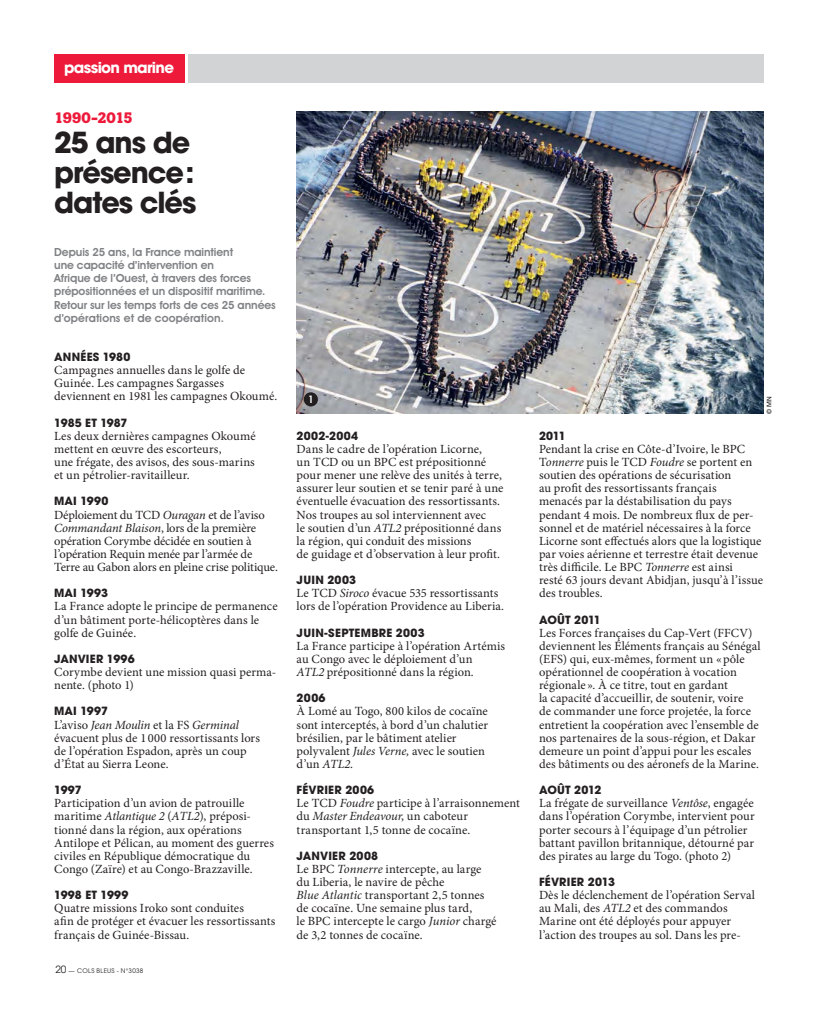
<style>
.page{position:relative;width:818px;height:1012px;background:#fff}
.page>*{position:absolute;margin:0;border:0;box-sizing:border-box;transform-origin:0 0}
.t1{font:700 28.75px/30px "Avant Garde";letter-spacing:-.04em;color:#231f20}
.t2{font:700 15px "Avant Garde";letter-spacing:-.045em;color:#fff}
.t3{font:700 15px "Boton";letter-spacing:-.035em;color:#ed1a3a}
.t4{font:12.5px/13.1px "Minion Pro";color:#231f20}
.t5{font:600 11.25px/13.1px "Avant Garde IT Cby BT";letter-spacing:-.005em;color:#808285}
.t6{font:700 11.25px "Avant Garde LT";letter-spacing:.02em;color:#231f20}
.t7{font:700 11.25px "Avant Garde LT";letter-spacing:-.005em;color:#231f20}
.t8{font:600 10px "Avant Garde LT";color:#fff}
.t9{font:6.25px "Avant Garde LT";letter-spacing:.055em;color:#231f20}
.t10{font:500 6.25px "Avant Garde LT";color:#231f20}
.s1{font-style:italic}
.s2{font-size:10px}
</style>
<div class="page">
<div style="left:188px;top:54px;width:575px;height:29px;background:#d1d3d4"></div>
<div style="left:54px;top:54px;width:130px;height:29px;background:#ed1a3a"></div>
<img style="left:296px;top:111px;width:467px;height:303px">
<div style="left:303px;top:392px;width:15px;height:14px;background:#231f20;border-radius:50%"></div>
<p class="t2" style="left:64px;top:62px;width:111px">passion marine</p>
<p class="t3" style="left:54px;top:112px;width:80px">1990-2015</p>
<h1 class="t1" style="left:54px;top:130px;width:143px">25 ans de présence : dates clés</h1>
<p class="t5" style="left:54px;top:246px;width:223px">Depuis 25 ans, la France maintient<br>une capacité d’intervention en<br>Afrique de l’Ouest, à travers des forces prépositionnées et un dispositif maritime.<br>Retour sur les temps forts de ces 25 années d’opérations et de coopération.</p>
<p class="t6" style="left:54px;top:352px;width:78px">ANNÉES 1980</p>
<p class="t4" style="left:54px;top:365px;width:224px">Campagnes annuelles dans le golfe de<br>Guinée. Les campagnes Sargasses deviennent en 1981 les campagnes Okoumé.</p>
<p class="t6" style="left:54px;top:417px;width:75px">1985 ET 1987</p>
<p class="t4" style="left:54px;top:430px;width:203px">Les deux dernières campagnes Okoumé mettent en œuvre des escorteurs,<br>une frégate, des avisos, des sous-marins et un pétrolier-ravitailleur.</p>
<p class="t6" style="left:54px;top:496px;width:56px">MAI 1990</p>
<p class="t4" style="left:54px;top:509px;width:225px">Déploiement du TCD <span class="s1">Ouragan</span> et de l’aviso <span class="s1">Commandant Blaison</span>, lors de la première opération Corymbe décidée en soutien à l’opération Requin menée par l’armée de Terre au Gabon alors en pleine crise politique.</p>
<p class="t6" style="left:54px;top:588px;width:55px">MAI 1993</p>
<p class="t4" style="left:54px;top:601px;width:225px">La France adopte le principe de permanence d’un bâtiment porte-hélicoptères dans le golfe de Guinée.</p>
<p class="t6" style="left:54px;top:654px;width:82px">JANVIER 1996</p>
<p class="t4" style="left:54px;top:667px;width:223px">Corymbe devient une mission quasi perma&shy;nente. (photo 1)</p>
<p class="t6" style="left:54px;top:706px;width:55px">MAI 1997</p>
<p class="t4" style="left:54px;top:719px;width:207px">L’aviso <span class="s1">Jean Moulin</span> et la FS <span class="s1">Germinal </span>évacuent plus de 1 000 ressortissants lors de l’opération Espadon, après un coup d’État au Sierra Leone.</p>
<p class="t6" style="left:54px;top:785px;width:29px">1997</p>
<p class="t4" style="left:54px;top:798px;width:221px">Participation d’un avion de patrouille maritime <span class="s1">Atlantique 2</span> (<span class="s1">ATL2</span>), préposi&shy;tionné dans la région, aux opérations Antilope et Pélican, au moment des guerres civiles en République démocratique du Congo (Zaïre) et au Congo-Brazzaville.</p>
<p class="t6" style="left:54px;top:890px;width:76px">1998 ET 1999</p>
<p class="t4" style="left:54px;top:903px;width:223px">Quatre missions Iroko sont conduites<br>afin de protéger et évacuer les ressortissants français de Guinée-Bissau.</p>
<p class="t9" style="left:55px;top:967px;width:89px"><span class="s2">20</span> — COLS BLEUS - N°3038</p>
<p class="t8" style="left:308px;top:395px;width:7px">1</p>
<p class="t10" style="left:765px;top:414px;width:19px;rotate:-90deg">© MN</p>
<p class="t6" style="left:296px;top:430px;width:63px">2002-2004</p>
<p class="t4" style="left:296px;top:443px;width:208px">Dans le cadre de l’opération Licorne,<br>un TCD ou un BPC est prépositionné pour mener une relève des unités à terre, assurer leur soutien et se tenir paré à une éventuelle évacuation des ressortissants.<br>Nos troupes au sol interviennent avec<br>le soutien d’un <span class="s1">ATL2</span> prépositionné dans la région, qui conduit des missions<br>de guidage et d’observation à leur profit.</p>
<p class="t6" style="left:296px;top:575px;width:61px">JUIN 2003</p>
<p class="t4" style="left:296px;top:588px;width:209px">Le TCD <span class="s1">Siroco</span> évacue 535 ressortissants lors de l’opération Providence au Liberia.</p>
<p class="t6" style="left:296px;top:627px;width:129px">JUIN-SEPTEMBRE 2003</p>
<p class="t4" style="left:296px;top:640px;width:210px">La France participe à l’opération Artémis au Congo avec le déploiement d’un<br><span class="s1">ATL2</span> prépositionné dans la région.</p>
<p class="t6" style="left:296px;top:693px;width:30px">2006</p>
<p class="t4" style="left:296px;top:706px;width:193px">À Lomé au Togo, 800 kilos de cocaïne sont interceptés, à bord d’un chalutier brésilien, par le bâtiment atelier polyvalent <span class="s1">Jules Verne,</span> avec le soutien d’un <span class="s1">ATL2</span>.</p>
<p class="t6" style="left:296px;top:785px;width:79px">FÉVRIER 2006</p>
<p class="t4" style="left:296px;top:798px;width:225px">Le TCD <span class="s1">Foudre</span> participe à l’arraisonnement du <span class="s1">Master Endeavour</span>, un caboteur transportant 1,5 tonne de cocaïne.</p>
<p class="t6" style="left:296px;top:850px;width:83px">JANVIER 2008</p>
<p class="t4" style="left:296px;top:863px;width:201px">Le BPC <span class="s1">Tonnerre</span> intercepte, au large du Liberia, le navire de pêche<br><span class="s1">Blue Atlantic</span> transportant 2,5 tonnes de cocaïne. Une semaine plus tard,<br>le BPC intercepte le cargo <span class="s1">Junior</span> chargé de 3,2 tonnes de cocaïne.</p>
<p class="t6" style="left:538px;top:430px;width:28px">2011</p>
<p class="t4" style="left:538px;top:443px;width:225px">Pendant la crise en Côte-d’Ivoire, le BPC T<span class="s1">onnerre</span> puis le TCD <span class="s1">Foudre</span> se portent en soutien des opérations de sécurisation<br>au profit des ressortissants français menacés par la déstabilisation du pays pendant 4 mois. De nombreux flux de per&shy;sonnel et de matériel nécessaires à la force Licorne sont effectués alors que la logistique par voies aérienne et terrestre était devenue très difficile. Le BPC <span class="s1">Tonnerre</span> est ainsi<br>resté 63 jours devant Abidjan, jusqu’à l’issue des troubles.</p>
<p class="t7" style="left:538px;top:614px;width:63px">AOÛT 2011</p>
<p class="t4" style="left:538px;top:627px;width:223px">Les Forces françaises du Cap-Vert (FFCV) deviennent les Éléments français au Sénégal (EFS) qui, eux-mêmes, forment un « pôle opérationnel de coopération à vocation régionale ». À ce titre, tout en gardant<br>la capacité d’accueillir, de soutenir, voire<br>de commander une force projetée, la force entretient la coopération avec l’ensemble de nos partenaires de la sous-région, et Dakar demeure un point d’appui pour les escales des bâtiments ou des aéronefs de la Marine.</p>
<p class="t7" style="left:538px;top:785px;width:64px">AOÛT 2012</p>
<p class="t4" style="left:538px;top:798px;width:217px">La frégate de surveillance <span class="s1">Ventôse</span>, engagée dans l’opération Corymbe, intervient pour porter secours à l’équipage d’un pétrolier battant pavillon britannique, détourné par des pirates au large du Togo. (photo 2)</p>
<p class="t6" style="left:538px;top:877px;width:77px">FÉVRIER 2013</p>
<p class="t4" style="left:538px;top:890px;width:217px">Dès le déclenchement de l’opération Serval au Mali, des <span class="s1">ATL2</span> et des commandos Marine ont été déployés pour appuyer l’action des troupes au sol. Dans les pre-</p>
</div>
